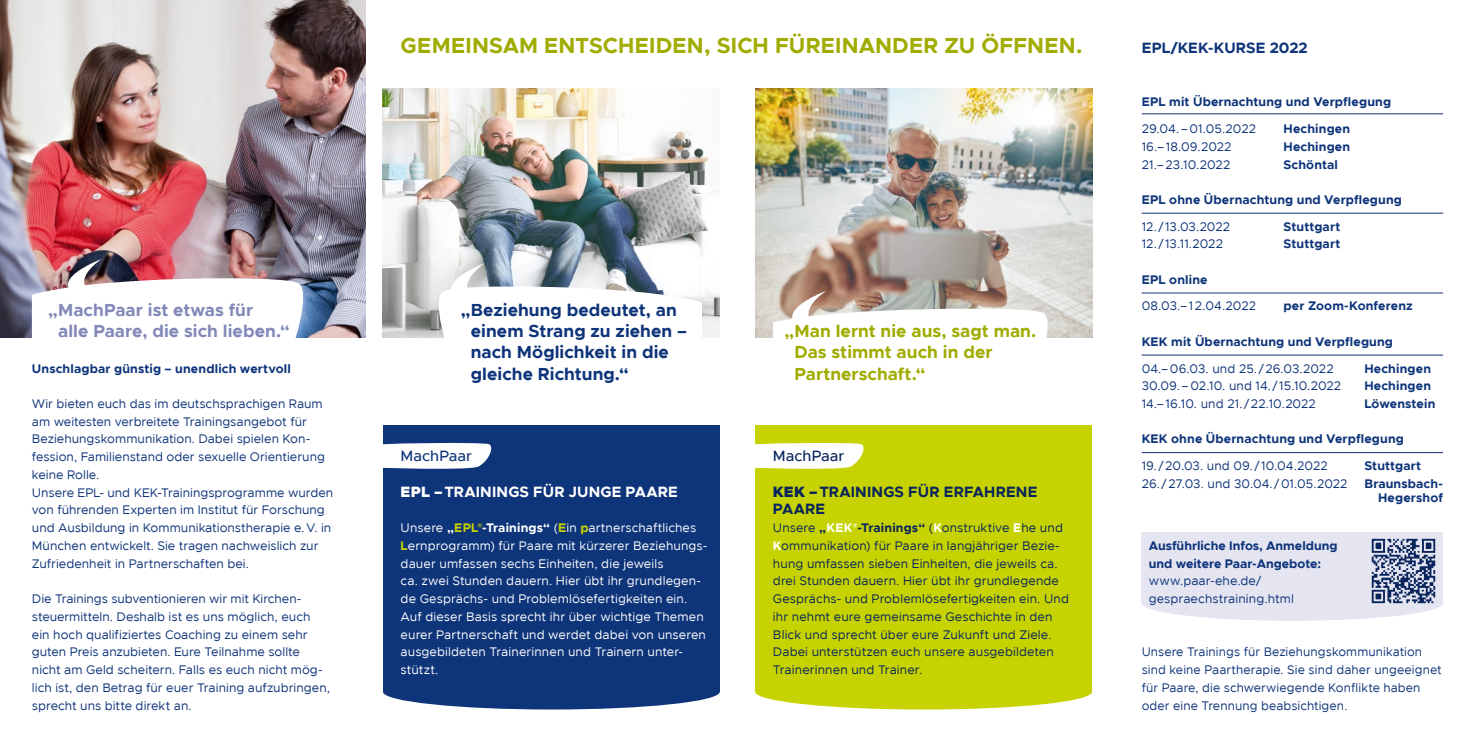
<style>
.page{position:relative;width:1475px;height:745px;background:#fff}
.page>*{position:absolute;margin:0;border:0;box-sizing:border-box;transform-origin:0 0}
.t1{font:700 21.88px "AKF Metropolis";letter-spacing:.01em;color:#a1ac00}
.t2{font:700 17.5px/21.2px "AKF Metropolis";letter-spacing:.005em;color:#0e347a}
.t3{font:700 17.5px/21.2px "AKF Metropolis";color:#a1ac00}
.t4{font:700 17.5px/21.2px "AKF Metropolis";color:#8289b9}
.t5{font:700 15px/17.8px "AKF Metropolis";letter-spacing:.015em;color:#09255c}
.t6{font:700 15px "AKF Metropolis";letter-spacing:.015em;color:#fff}
.t7{font:700 15px "AKF Metropolis";letter-spacing:.005em;color:#0e347a}
.t8{font:500 15px "AKF Metropolis";color:#09255c}
.t9{font:500 15px "AKF Metropolis";color:#0e347a}
.t10{font:12.5px/17.8px "AKF Metropolis";color:#0e347a}
.t11{font:12.5px/17.8px "AKF Metropolis";letter-spacing:.01em;color:#09255c}
.t12{font:700 12.5px/17.8px "AKF Metropolis";letter-spacing:.01em;color:#0e347a}
.t13{font:12.5px/17.8px "AKF Metropolis";letter-spacing:.005em;color:#fff}
.s1{font-weight:900}
.s2{font-weight:700}
.s3{font-weight:700;color:#c7d300}
.s4{font-weight:700;color:#fff}
</style>
<div class="page">
<div style="left:1141px;top:585px;width:301px;height:35px;background:#e4e5f1;border-radius:50%"></div>
<img style="left:383px;top:89px;width:336px;height:248px">
<img style="left:755px;top:89px;width:336px;height:248px">
<img style="left:0;top:0;width:365px;height:337px">
<div style="left:1141px;top:532px;width:301px;height:70px;background:#e4e5f1"></div>
<img style="left:32px;top:259px;width:279px;height:79px">
<div style="left:755px;top:425px;width:336px;height:266px;background:#c7d300"></div>
<svg style="left:719px;top:442px;width:145px;height:29px"></svg>
<svg style="left:772px;top:291px;width:283px;height:47px"></svg>
<svg style="left:431px;top:263px;width:271px;height:75px"></svg>
<div style="left:383px;top:425px;width:336px;height:266px;background:#0e347a"></div>
<svg style="left:383px;top:442px;width:109px;height:27px;background:#e3e7ef"></svg>
<div style="left:383px;top:673px;width:336px;height:36px;background:#0e347a;border-radius:50%"></div>
<div style="left:755px;top:673px;width:336px;height:36px;background:#c7d300;border-radius:50%"></div>
<hr style="left:1141px;top:113px;width:301px;height:1px;background:#0e347a">
<hr style="left:1141px;top:213px;width:301px;height:1px;background:#0e347a">
<hr style="left:1141px;top:292px;width:301px;height:1px;background:#0e347a">
<hr style="left:1141px;top:354px;width:301px;height:1px;background:#0e347a">
<hr style="left:1141px;top:452px;width:301px;height:1px;background:#0e347a">
<img style="left:1371px;top:538px;width:65px;height:66px">
<p class="t4" style="left:58px;top:299px;width:233px;text-indent:-10px">„MachPaar ist etwas für<br>alle Paare, die sich lieben.“</p>
<p class="t12" style="left:32px;top:359px;width:260px">Unschlagbar günstig – unendlich wertvoll</p>
<p class="t10" style="left:32px;top:394px;width:294px">Wir bieten euch das im deutschsprachigen Raum am weitesten verbreitete Trainingsangebot für Beziehungskommunikation. Dabei spielen Kon&shy;fession, Familienstand oder sexuelle Orientierung keine Rolle.</p>
<p class="t10" style="left:32px;top:483px;width:303px">Unsere EPL- und KEK-Trainingsprogramme wurden von führenden Experten im Institut für Forschung und Ausbildung in Kommunikationstherapie e.V. in München entwickelt. Sie tragen nachweislich zur Zufriedenheit in Partnerschaften bei.</p>
<p class="t10" style="left:32px;top:589px;width:300px">Die Trainings subventionieren wir mit Kirchen&shy;steuermitteln. Deshalb ist es uns möglich, euch ein hoch qualifiziertes Coaching zu einem sehr guten Preis anzubieten. Eure Teilnahme sollte nicht am Geld scheitern. Falls es euch nicht mög&shy;lich ist, den Betrag für euer Training aufzubringen, sprecht uns bitte direkt an.</p>
<p class="t1" style="left:400px;top:32px;width:683px">GEMEINSAM ENTSCHEIDEN, SICH FÜREINANDER ZU ÖFFNEN.</p>
<p class="t2" style="left:471px;top:299px;width:218px;text-indent:-10px">„Beziehung bedeutet, an einem Strang zu ziehen – nach Möglichkeit in die gleiche Richtung.“</p>
<p class="t9" style="left:400px;top:446px;width:73px">MachPaar</p>
<p class="t6" style="left:400px;top:481px;width:278px"><span class="s1">EPL –</span>TRAININGS FÜR JUNGE PAARE</p>
<p class="t3" style="left:794px;top:320px;width:243px;text-indent:-10px">„Man lernt nie aus, sagt man.<br>Das stimmt auch in der<br>Partnerschaft.“</p>
<p class="t8" style="left:772px;top:446px;width:73px">MachPaar</p>
<p class="t5" style="left:772px;top:482px;width:266px"><span class="s1">KEK –</span>TRAININGS FÜR ERFAHRENE<br>PAARE</p>
<p class="t13" style="left:400px;top:518px;width:308px">Unsere <span class="s2">„</span><span class="s3">EPL®</span><span class="s2">-Trainings“</span> (<span class="s3">E</span>in <span class="s3">p</span>artnerschaftliches <span class="s3">L</span>ernprogramm) für Paare mit kürzerer Beziehungs&shy;dauer umfassen sechs Einheiten, die jeweils<br>ca. zwei Stunden dauern. Hier übt ihr grundlegen&shy;de Gesprächs- und Problemlösefertigkeiten ein.<br>Auf dieser Basis sprecht ihr über wichtige Themen eurer Partnerschaft und werdet dabei von unseren ausgebildeten Trainerinnen und Trainern unter&shy;stützt.</p>
<p class="t11" style="left:772px;top:518px;width:297px">Unsere <span class="s2">„</span><span class="s4">KEK®</span><span class="s2">-Trainings“</span> (<span class="s4">K</span>onstruktive <span class="s4">E</span>he und <span class="s4">K</span>ommunikation) für Paare in langjähriger Bezie&shy;hung umfassen sieben Einheiten, die jeweils ca. drei Stunden dauern. Hier übt ihr grundlegende Gesprächs- und Problemlösefertigkeiten ein. Und ihr nehmt eure gemeinsame Geschichte in den Blick und sprecht über eure Zukunft und Ziele.<br>Dabei unterstützen euch unsere ausgebildeten Trainerinnen und Trainer.</p>
<p class="t7" style="left:1141px;top:38px;width:167px">EPL/KEK-KURSE 2022</p>
<p class="t12" style="left:1141px;top:93px;width:251px">EPL mit Übernachtung und Verpflegung</p>
<p class="t10" style="left:1141px;top:120px;width:116px">29.04.–01.05.2022</p>
<p class="t12" style="left:1283px;top:120px;width:68px">Hechingen</p>
<p class="t10" style="left:1141px;top:137px;width:91px">16.–18.09.2022</p>
<p class="t12" style="left:1283px;top:137px;width:68px">Hechingen</p>
<p class="t10" style="left:1141px;top:155px;width:90px">21.–23.10.2022</p>
<p class="t12" style="left:1283px;top:155px;width:56px">Schöntal</p>
<p class="t12" style="left:1141px;top:191px;width:262px">EPL ohne Übernachtung und Verpflegung</p>
<p class="t10" style="left:1141px;top:217px;width:90px">12. / 13.03.2022</p>
<p class="t12" style="left:1283px;top:217px;width:58px">Stuttgart</p>
<p class="t10" style="left:1141px;top:235px;width:83px">12. / 13.11.2022</p>
<p class="t12" style="left:1283px;top:235px;width:58px">Stuttgart</p>
<p class="t12" style="left:1141px;top:270px;width:67px">EPL online</p>
<p class="t10" style="left:1141px;top:297px;width:116px">08.03.–12.04.2022</p>
<p class="t12" style="left:1283px;top:297px;width:131px">per Zoom-Konferenz</p>
<p class="t12" style="left:1141px;top:332px;width:253px">KEK mit Übernachtung und Verpflegung</p>
<p class="t10" style="left:1141px;top:359px;width:193px">04.–06.03. und 25. /26.03.2022</p>
<p class="t12" style="left:1363px;top:359px;width:68px">Hechingen</p>
<p class="t10" style="left:1141px;top:377px;width:201px">30.09.–02.10. und 14. / 15.10.2022</p>
<p class="t12" style="left:1363px;top:377px;width:68px">Hechingen</p>
<p class="t10" style="left:1141px;top:394px;width:176px">14.–16.10. und 21. /22.10.2022</p>
<p class="t12" style="left:1363px;top:394px;width:72px">Löwenstein</p>
<p class="t12" style="left:1141px;top:430px;width:264px">KEK ohne Übernachtung und Verpflegung</p>
<p class="t10" style="left:1141px;top:456px;width:187px">19. /20.03. und 09. / 10.04.2022</p>
<p class="t12" style="left:1363px;top:456px;width:58px">Stuttgart</p>
<p class="t10" style="left:1141px;top:474px;width:207px">26. /27.03. und 30.04. /01.05.2022</p>
<p class="t12" style="left:1363px;top:476px;width:80px;line-height:13.8px;text-align:right">Braunsbach-<br>Hegershof</p>
<p class="t12" style="left:1148px;top:536px;width:190px">Ausführliche Infos, Anmeldung und weitere Paar-Angebote:</p>
<p class="t10" style="left:1148px;top:571px;width:146px">www.paar-ehe.de/ gespraechstraining.html</p>
<p class="t10" style="left:1141px;top:642px;width:301px">Unsere Trainings für Beziehungskommunikation sind keine Paartherapie. Sie sind daher ungeeignet für Paare, die schwerwiegende Konflikte haben oder eine Trennung beabsichtigen.</p>
</div>
